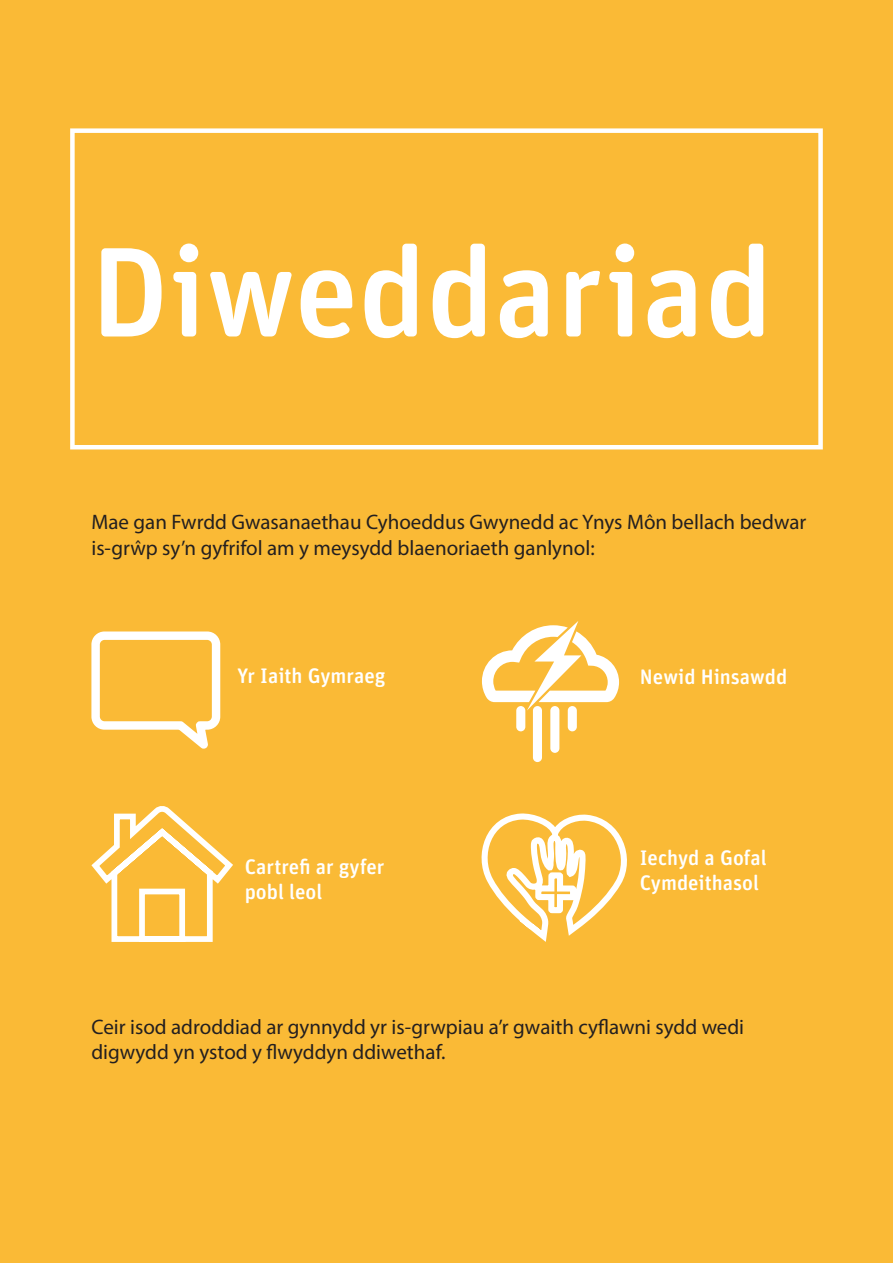
<style>
.page{position:relative;width:893px;height:1263px;background:#faba36}
.page>*{position:absolute;margin:0;border:0;box-sizing:border-box;transform-origin:0 0}
.t1{font:500 127.5px "Unit Rounded Pro";color:#fff}
.t2{font:21px/25.2px "Myriad Pro";color:#231f20}
.t3{font:500 21px/25.2px "Unit Rounded Pro";color:#fff}
</style>
<div class="page">
<div style="left:70px;top:128px;width:753px;height:321px;border:4px solid #fff"></div>
<div style="left:516px;top:706px;width:9px;height:25px;background:#fff;border-radius:5px"></div>
<div style="left:533px;top:706px;width:9px;height:56px;background:#fff;border-radius:5px"></div>
<div style="left:550px;top:706px;width:9px;height:47px;background:#fff;border-radius:5px"></div>
<div style="left:568px;top:706px;width:9px;height:25px;background:#fff;border-radius:5px"></div>
<svg style="left:482px;top:621px;width:137px;height:90px"></svg>
<svg style="left:91px;top:631px;width:130px;height:118px"></svg>
<svg style="left:91px;top:806px;width:142px;height:136px"></svg>
<svg style="left:481px;top:813px;width:146px;height:129px"></svg>
<h1 class="t1" style="left:91px;top:202px;width:683px">Diweddariad</h1>
<p class="t2" style="left:91px;top:509px;width:716px">Mae gan Fwrdd Gwasanaethau Cyhoeddus Gwynedd ac Ynys Môn bellach bedwar is-grŵp sy’n gyfrifol am y meysydd blaenoriaeth ganlynol:</p>
<p class="t3" style="left:237px;top:662px;width:150px">Yr Iaith Gymraeg</p>
<p class="t3" style="left:245px;top:853px;width:141px">Cartrefi ar gyfer pobl leol</p>
<p class="t3" style="left:640px;top:663px;width:149px">Newid Hinsawdd</p>
<p class="t3" style="left:640px;top:844px;width:128px">Iechyd a Gofal<br>Cymdeithasol</p>
<p class="t2" style="left:91px;top:1013px;width:654px">Ceir isod adroddiad ar gynnydd yr is-grwpiau a’r gwaith cyflawni sydd wedi digwydd yn ystod y flwyddyn ddiwethaf.</p>
</div>
